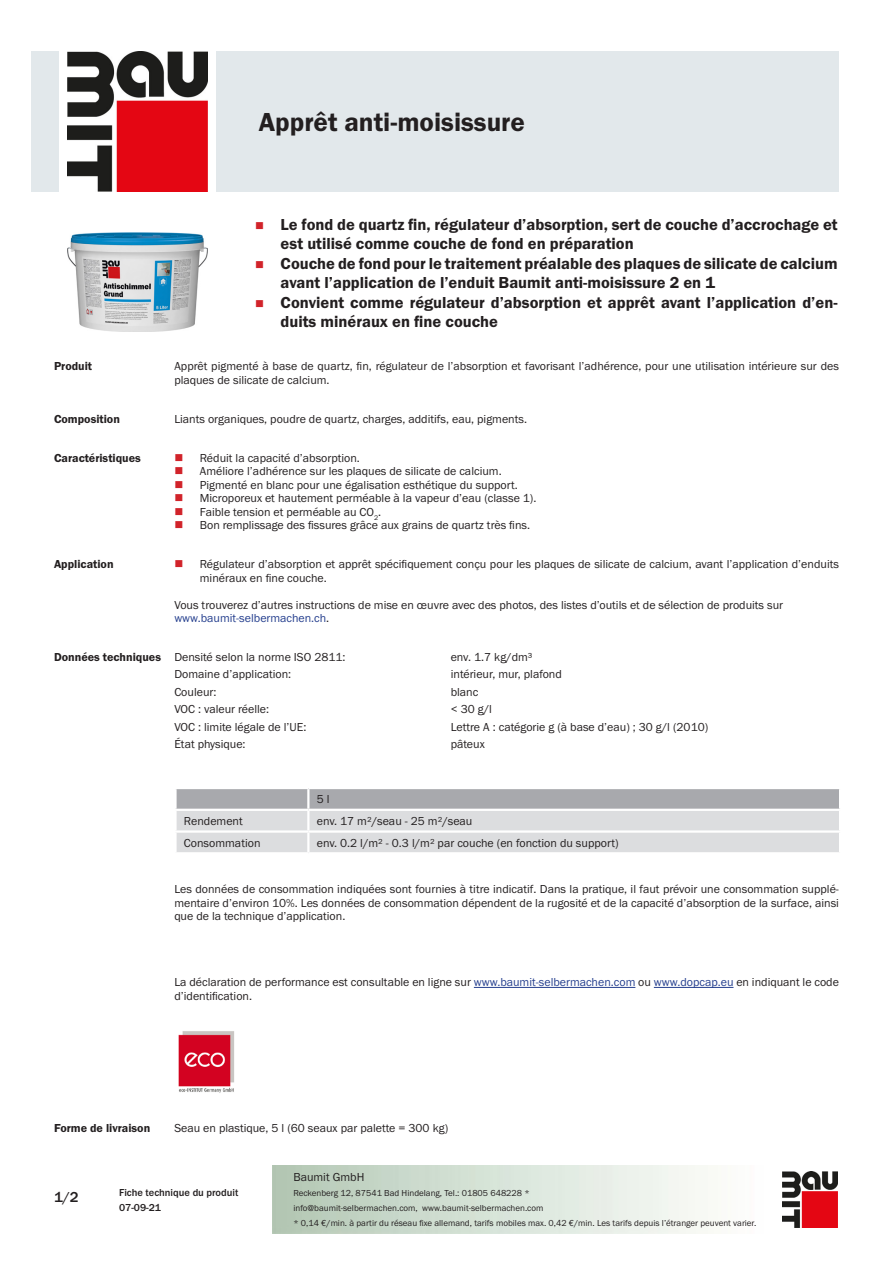
<style>
.page{position:relative;width:893px;height:1263px;background:#fff}
.page>*{position:absolute;margin:0;border:0;box-sizing:border-box;transform-origin:0 0}
.PDS_Produktname{font:27px "BM Franklin Gothic URW Dem";color:#231f20}
.t1{font:16.5px/19.5px "BM Franklin Gothic URW Dem";color:#231f20}
.t2{font:500 15px "BM Franklin Gothic URW";color:#231f20}
.PDS_Standard{font:12px/13.5px "BM Franklin Gothic URW Boo";color:#231f20}
.PDS_Standard_linksbü{font:12px "BM Franklin Gothic URW Boo";color:#231f20}
.PDS_Header{font:12px "BM Franklin Gothic URW Dem";color:#231f20}
.PDS_Standard-2{font:12px "BM Franklin Gothic URW Boo";color:#253f8e}
.t3{font:500 10.5px/15px "BM Franklin Gothic URW";color:#231f20}
.t4{font:9px/15px "BM Franklin Gothic URW Boo";color:#231f20}
.s1{color:#231f20}
.s2{color:#253f8e}
</style>
<div class="page">
<img style="left:782px;top:1171px;width:56px;height:56px">
<div style="left:32px;top:51px;width:27px;height:140px;background:#e2e8eb"></div>
<img style="left:68px;top:51px;width:139px;height:140px">
<div style="left:216px;top:51px;width:623px;height:140px;background:#e2e8eb"></div>
<img style="left:68px;top:233px;width:140px;height:99px">
<svg style="left:175px;top:788px;width:665px;height:64px;background:#cfd0d2"></svg>
<hr style="left:474px;top:987px;width:161px;height:1px;background:#253f8e">
<hr style="left:654px;top:987px;width:79px;height:1px;background:#253f8e">
<img style="left:178px;top:1031px;width:56px;height:62px">
<p class="PDS_Produktname" style="left:259px;top:106px;width:268px">Apprêt anti-moisissure</p>
<p class="t1" style="left:281px;top:215px;width:559px">Le fond de quartz fin, régulateur d’absorption, sert de couche d’accrochage et est utilisé comme couche de fond en préparation</p>
<p class="t1" style="left:281px;top:254px;width:558px">Couche de fond pour le traitement préalable des plaques de silicate de calcium avant l’application de l’enduit Baumit anti-moisissure 2 en 1</p>
<p class="t1" style="left:281px;top:293px;width:559px">Convient comme régulateur d’absorption et apprêt avant l’application d’en&shy;duits minéraux en fine couche</p>
<p class="PDS_Header" style="left:54px;top:359px;width:40px">Produit</p>
<p class="PDS_Standard" style="left:174px;top:360px;width:666px">Apprêt pigmenté à base de quartz, fin, régulateur de l’absorption et favorisant l’adhérence, pour une utilisation intérieure sur des plaques de silicate de calcium.</p>
<p class="PDS_Header" style="left:54px;top:411px;width:67px">Composition</p>
<p class="PDS_Standard" style="left:174px;top:412px;width:354px">Liants organiques, poudre de quartz, charges, additifs, eau, pigments.</p>
<p class="PDS_Header" style="left:54px;top:450px;width:88px">Caractéristiques</p>
<p class="PDS_Standard" style="left:200px;top:451px;width:162px">Réduit la capacité d’absorption.</p>
<p class="PDS_Standard" style="left:200px;top:465px;width:303px">Améliore l’adhérence sur les plaques de silicate de calcium.</p>
<p class="PDS_Standard" style="left:200px;top:478px;width:319px">Pigmenté en blanc pour une égalisation esthétique du support.</p>
<p class="PDS_Standard" style="left:200px;top:492px;width:338px">Microporeux et hautement perméable à la vapeur d’eau (classe 1).</p>
<p class="PDS_Standard" style="left:200px;top:505px;width:183px">Faible tension et perméable au CO<sub>2</sub>.</p>
<p class="PDS_Standard" style="left:200px;top:519px;width:332px">Bon remplissage des fissures grâce aux grains de quartz très fins.</p>
<p class="PDS_Header" style="left:54px;top:557px;width:61px">Application</p>
<p class="PDS_Standard" style="left:200px;top:557px;width:641px">Régulateur d’absorption et apprêt spécifiquement conçu pour les plaques de silicate de calcium, avant l’application d’enduits minéraux en fine couche.</p>
<p class="PDS_Standard" style="left:174px;top:598px;width:610px">Vous trouverez d’autres instructions de mise en œuvre avec des photos, des listes d’outils et de sélection de produits sur</p>
<p class="PDS_Standard-2" style="left:174px;top:611px;width:156px">www.baumit-selbermachen.ch<span class="s1">.</span></p>
<p class="PDS_Header" style="left:54px;top:649px;width:109px">Données techniques</p>
<p class="PDS_Standard_linksbü" style="left:174px;top:649px;width:173px">Densité selon la norme ISO 2811:</p>
<p class="PDS_Standard_linksbü" style="left:451px;top:649px;width:83px">env. 1.7 kg/dm³</p>
<p class="PDS_Standard_linksbü" style="left:174px;top:667px;width:118px">Domaine d’application:</p>
<p class="PDS_Standard_linksbü" style="left:451px;top:667px;width:113px">intérieur, mur, plafond</p>
<p class="PDS_Standard_linksbü" style="left:174px;top:684px;width:44px">Couleur:</p>
<p class="PDS_Standard_linksbü" style="left:451px;top:684px;width:29px">blanc</p>
<p class="PDS_Standard_linksbü" style="left:174px;top:702px;width:96px">VOC : valeur réelle:</p>
<p class="PDS_Standard_linksbü" style="left:451px;top:702px;width:43px">&lt; 30 g/l</p>
<p class="PDS_Standard_linksbü" style="left:174px;top:719px;width:134px">VOC : limite légale de l’UE:</p>
<p class="PDS_Standard_linksbü" style="left:451px;top:719px;width:259px">Lettre A : catégorie g (à base d’eau) ; 30 g/l (2010)</p>
<p class="PDS_Standard_linksbü" style="left:174px;top:737px;width:73px">État physique:</p>
<p class="PDS_Standard_linksbü" style="left:451px;top:737px;width:36px">pâteux</p>
<p class="PDS_Standard_linksbü" style="left:317px;top:792px;width:14px">5 l</p>
<p class="PDS_Standard_linksbü" style="left:184px;top:814px;width:60px">Rendement</p>
<p class="PDS_Standard_linksbü" style="left:317px;top:814px;width:157px">env. 17 m²/seau - 25 m²/seau</p>
<p class="PDS_Standard_linksbü" style="left:184px;top:835px;width:78px">Consommation</p>
<p class="PDS_Standard_linksbü" style="left:317px;top:835px;width:303px">env. 0.2 l/m² - 0.3 l/m² par couche (en fonction du support)</p>
<p class="PDS_Standard" style="left:174px;top:883px;width:666px;text-align:justify">Les données de consommation indiquées sont fournies à titre indicatif. Dans la pratique, il faut prévoir une consommation supplé&shy;mentaire d’environ 10%. Les données de consommation dépendent de la rugosité et de la capacité d’absorption de la surface, ainsi que de la technique d’application.</p>
<p class="PDS_Standard" style="left:174px;top:976px;width:666px">La déclaration de performance est consultable en ligne sur <span class="s2">www.baumit-selbermachen.com</span> ou <span class="s2">www.dopcap.eu</span> en indiquant le code d’identification.</p>
<p class="PDS_Header" style="left:54px;top:1121px;width:98px">Forme de livraison</p>
<p class="PDS_Standard" style="left:174px;top:1121px;width:275px">Seau en plastique, 5 l (60 seaux par palette = 300 kg)</p>
<p class="t2" style="left:54px;top:1188px;width:26px">1/2</p>
<p class="t3" style="left:119px;top:1185px;width:121px">Fiche technique du produit<br>07-09-21</p>
<p class="PDS_Standard" style="left:293px;top:1170px;width:73px">Baumit GmbH</p>
<p class="t4" style="left:293px;top:1186px;width:464px">Reckenberg 12, 87541 Bad Hindelang, Tel.: 01805 648228 *<br>info@baumit-selbermachen.com, www.baumit-selbermachen.com<br>* 0,14 €/min. à partir du réseau fixe allemand, tarifs mobiles max. 0,42 €/min. Les tarifs depuis l’étranger peuvent varier.</p>
</div>
